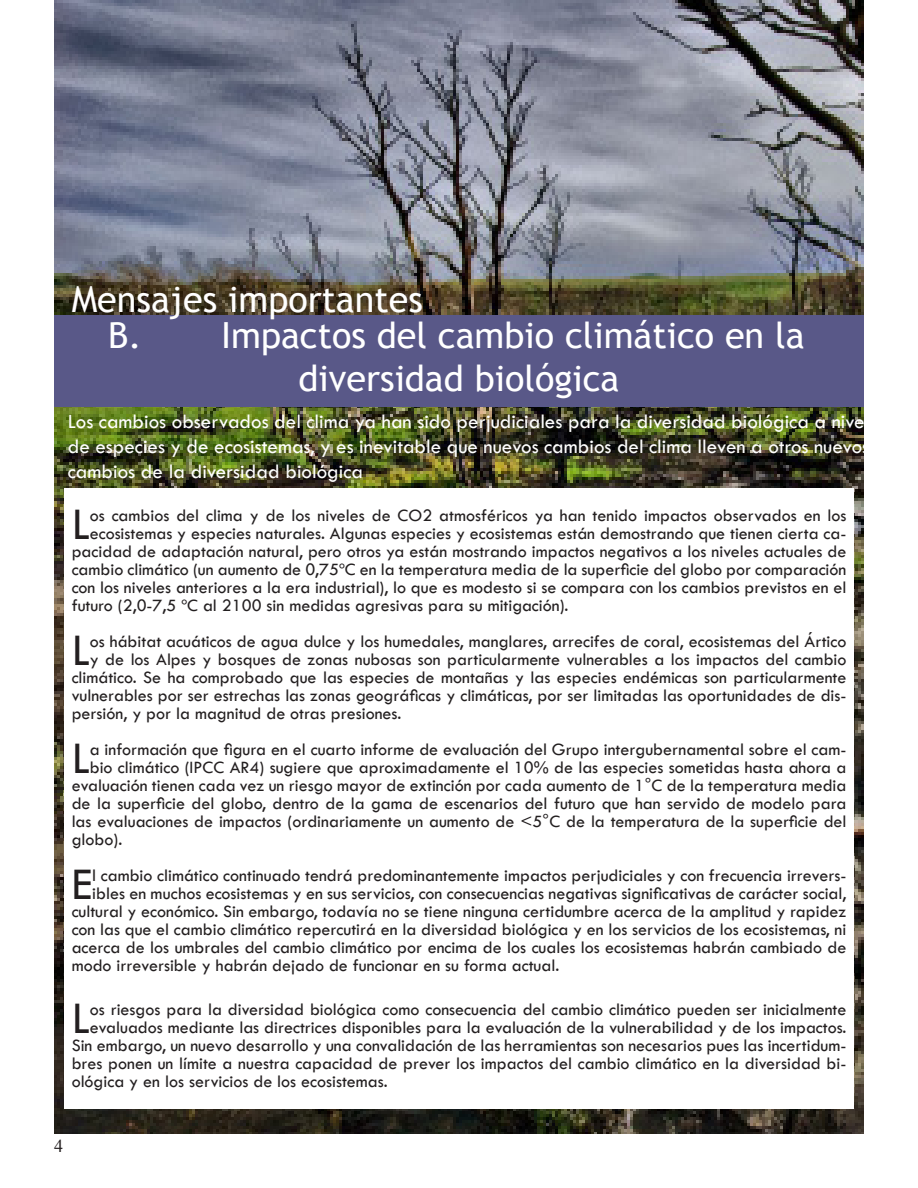
<style>
.page{position:relative;width:918px;height:1188px;background:#fff}
.page>*{position:absolute;margin:0;border:0;box-sizing:border-box;transform-origin:0 0}
.t1{font:46.95px "Tw Cen";color:#231f20}
.t2{font:36px "Trebuchet MS";color:#fff}
.t3{font:21px/25.2px "Tw Cen";color:#fff;text-align:justify}
.t4{font:18px "Tw Cen";color:#231f20}
.t5{font:18px "Times New Roman";color:#231f20}
</style>
<div class="page">
<img style="left:54px;top:0;width:810px;height:1134px">
<div style="left:54px;top:315px;width:810px;height:92px;background:#595888"></div>
<div style="left:64px;top:489px;width:790px;height:620px;background:#fff"></div>
<p class="t2" style="left:72px;top:278px;width:353px">Mensajes importantes</p>
<p class="t2" style="left:108px;top:314px;width:698px">B. Impactos del cambio climático en la</p>
<p class="t2" style="left:299px;top:357px;width:322px">diversidad biológica</p>
<p class="t3" style="left:68px;top:408px;width:803px">Los cambios observados del clima ya han sido perjudiciales para la diversidad biológica a nivel de especies y de ecosistemas, y es inevitable que nuevos cambios del clima lleven a otros nuevos cambios de la diversidad biológica</p>
<p class="t1" style="left:72px;top:495px;width:20px">L</p>
<p class="t4" style="left:90px;top:504px;width:758px">os cambios del clima y de los niveles de CO2 atmosféricos ya han tenido impactos observados en los</p>
<p class="t4" style="left:90px;top:522px;width:758px">ecosistemas y especies naturales. Algunas especies y ecosistemas están demostrando que tienen cierta ca-</p>
<p class="t4" style="left:72px;top:540px;width:776px">pacidad de adaptación natural, pero otros ya están mostrando impactos negativos a los niveles actuales de</p>
<p class="t4" style="left:72px;top:558px;width:776px">cambio climático (un aumento de 0,75ºC en la temperatura media de la superficie del globo por comparación</p>
<p class="t4" style="left:72px;top:576px;width:776px">con los niveles anteriores a la era industrial), lo que es modesto si se compara con los cambios previstos en el</p>
<p class="t4" style="left:72px;top:594px;width:498px">futuro (2,0-7,5 ºC al 2100 sin medidas agresivas para su mitigación).</p>
<p class="t1" style="left:72px;top:621px;width:20px">L</p>
<p class="t4" style="left:90px;top:630px;width:758px">os hábitat acuáticos de agua dulce y los humedales, manglares, arrecifes de coral, ecosistemas del Ártico</p>
<p class="t4" style="left:90px;top:648px;width:758px">y de los Alpes y bosques de zonas nubosas son particularmente vulnerables a los impactos del cambio</p>
<p class="t4" style="left:72px;top:666px;width:776px">climático. Se ha comprobado que las especies de montañas y las especies endémicas son particularmente</p>
<p class="t4" style="left:72px;top:684px;width:776px">vulnerables por ser estrechas las zonas geográficas y climáticas, por ser limitadas las oportunidades de dis-</p>
<p class="t4" style="left:72px;top:702px;width:331px">persión, y por la magnitud de otras presiones.</p>
<p class="t1" style="left:72px;top:729px;width:20px">L</p>
<p class="t4" style="left:90px;top:738px;width:758px">a información que figura en el cuarto informe de evaluación del Grupo intergubernamental sobre el cam-</p>
<p class="t4" style="left:90px;top:756px;width:758px">bio climático (IPCC AR4) sugiere que aproximadamente el 10% de las especies sometidas hasta ahora a</p>
<p class="t4" style="left:72px;top:774px;width:776px">evaluación tienen cada vez un riesgo mayor de extinción por cada aumento de 1°C de la temperatura media</p>
<p class="t4" style="left:72px;top:792px;width:776px">de la superficie del globo, dentro de la gama de escenarios del futuro que han servido de modelo para</p>
<p class="t4" style="left:72px;top:810px;width:776px">las evaluaciones de impactos (ordinariamente un aumento de &lt;5°C de la temperatura de la superficie del</p>
<p class="t4" style="left:72px;top:828px;width:52px">globo).</p>
<p class="t1" style="left:72px;top:855px;width:22px">E</p>
<p class="t4" style="left:92px;top:864px;width:756px">l cambio climático continuado tendrá predominantemente impactos perjudiciales y con frecuencia irrevers-</p>
<p class="t4" style="left:92px;top:882px;width:756px">ibles en muchos ecosistemas y en sus servicios, con consecuencias negativas significativas de carácter social,</p>
<p class="t4" style="left:72px;top:900px;width:776px">cultural y económico. Sin embargo, todavía no se tiene ninguna certidumbre acerca de la amplitud y rapidez</p>
<p class="t4" style="left:72px;top:918px;width:776px">con las que el cambio climático repercutirá en la diversidad biológica y en los servicios de los ecosistemas, ni</p>
<p class="t4" style="left:72px;top:936px;width:776px">acerca de los umbrales del cambio climático por encima de los cuales los ecosistemas habrán cambiado de</p>
<p class="t4" style="left:72px;top:954px;width:489px">modo irreversible y habrán dejado de funcionar en su forma actual.</p>
<p class="t1" style="left:72px;top:990px;width:20px">L</p>
<p class="t4" style="left:90px;top:999px;width:758px">os riesgos para la diversidad biológica como consecuencia del cambio climático pueden ser inicialmente</p>
<p class="t4" style="left:90px;top:1017px;width:758px">evaluados mediante las directrices disponibles para la evaluación de la vulnerabilidad y de los impactos.</p>
<p class="t4" style="left:72px;top:1035px;width:776px">Sin embargo, un nuevo desarrollo y una convalidación de las herramientas son necesarios pues las incertidum-</p>
<p class="t4" style="left:72px;top:1053px;width:776px">bres ponen un límite a nuestra capacidad de prever los impactos del cambio climático en la diversidad bi-</p>
<p class="t4" style="left:72px;top:1071px;width:317px">ológica y en los servicios de los ecosistemas.</p>
<p class="t5" style="left:54px;top:1134px;width:10px">4</p>
</div>
